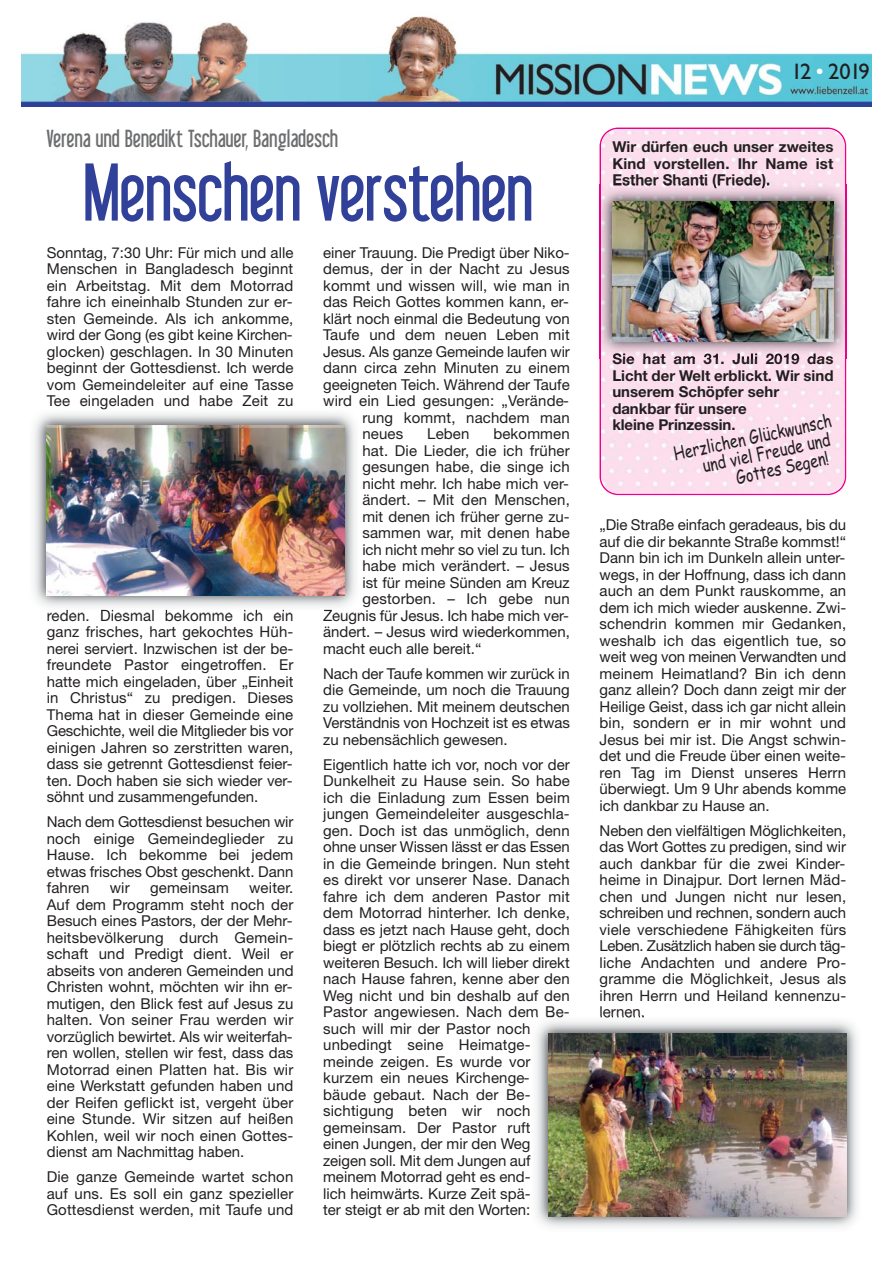
<style>
.page{position:relative;width:893px;height:1263px;background:#fff}
.page>*{position:absolute;margin:0;border:0;box-sizing:border-box;transform-origin:0 0}
.t1{font:79.5px "Libel Suit";letter-spacing:.005em;color:#31419a}
.t2{font:24px "Libel Suit";letter-spacing:.015em;color:#6d6e70}
.t3{font:22.5px "Gill Sans";letter-spacing:-.075em;color:#231f20}
.t4{font:18px "Comic Sans MS";color:#231f20;scale:.8 1}
.t5{font:15px/16.5px "Helvetica Neue";letter-spacing:.01em;color:#231f20;text-align:justify}
.t6{font:700 15px/16.5px "Helvetica Neue";color:#231f20;text-align:justify}
.t7{font:15px "Helvetica Neue";letter-spacing:-.01em;color:#231f20}
.s1{color:#fff}
</style>
<div class="page">
<img style="left:21px;top:16px;width:851px;height:90px">
<svg style="left:600px;top:128px;width:246px;height:367px;background:#fad9ea"></svg>
<img style="left:601px;top:477px;width:244px;height:17px">
<img style="left:601px;top:129px;width:244px;height:17px">
<img style="left:599px;top:184px;width:248px;height:174px">
<img style="left:613px;top:184px;width:131px;height:4px">
<img style="left:613px;top:353px;width:161px;height:5px">
<img style="left:612px;top:201px;width:221px;height:140px">
<img style="left:532px;top:1017px;width:325px;height:211px">
<img style="left:601px;top:1017px;width:43px;height:1px">
<img style="left:549px;top:1033px;width:297px;height:183px">
<img style="left:34px;top:409px;width:321px;height:203px">
<img style="left:48px;top:610px;width:142px;height:2px">
<img style="left:324px;top:610px;width:31px;height:2px">
<img style="left:47px;top:425px;width:297px;height:170px">
<h2 class="t2" style="left:47px;top:129px;width:293px">Verena und Benedikt Tschauer, Bangladesch</h2>
<h1 class="t1" style="left:84px;top:161px;width:451px">Menschen verstehen</h1>
<p class="t5" style="left:47px;top:245px;width:248px">Sonntag, 7:30 Uhr: Für mich und alle Menschen in Bangladesch beginnt ein Arbeitstag. Mit dem Motorrad fahre ich eineinhalb Stunden zur er&shy;sten Gemeinde. Als ich ankomme, wird der Gong (es gibt keine Kirchen&shy;glocken) geschlagen. In 30 Minuten beginnt der Gottesdienst. Ich werde vom Gemeindeleiter auf eine Tasse Tee eingeladen und habe Zeit zu</p>
<p class="t5" style="left:47px;top:608px;width:248px">reden. Diesmal bekomme ich ein ganz frisches, hart gekochtes Hüh&shy;nerei serviert. Inzwischen ist der be&shy;freundete Pastor eingetroffen. Er hatte mich eingeladen, über „Einheit in Christus“ zu predigen. Dieses Thema hat in dieser Gemeinde eine Geschichte, weil die Mitglieder bis vor einigen Jahren so zerstritten waren, dass sie getrennt Gottesdienst feier&shy;ten. Doch haben sie sich wieder ver&shy;söhnt und zusammengefunden.</p>
<p class="t5" style="left:47px;top:815px;width:248px">Nach dem Gottesdienst besuchen wir noch einige Gemeindeglieder zu Hause. Ich bekomme bei jedem etwas frisches Obst geschenkt. Dann fahren</p>
<p class="t5" style="left:47px;top:881px;width:248px;text-indent:202px">weiter.<br>Auf dem Programm steht noch der Besuch eines Pastors, der der Mehr&shy;heitsbevölkerung durch Gemein&shy;schaft und Predigt dient. Weil er abseits von anderen Gemeinden und Christen wohnt, möchten wir ihn er&shy;mutigen, den Blick fest auf Jesus zu halten. Von seiner Frau werden wir vorzüglich bewirtet. Als wir weiterfah&shy;ren wollen, stellen wir fest, dass das Motorrad einen Platten hat. Bis wir eine Werkstatt gefunden haben und der Reifen geflickt ist, vergeht über eine Stunde. Wir sitzen auf heißen Kohlen, weil wir noch einen Gottes&shy;dienst am Nachmittag haben.</p>
<p class="t5" style="left:47px;top:1170px;width:248px">Die ganze Gemeinde wartet schon auf uns. Es soll ein ganz spezieller Gottesdienst werden, mit Taufe und</p>
<p class="t5" style="left:110px;top:881px;width:22px">wir</p>
<p class="t5" style="left:150px;top:881px;width:80px">gemeinsam</p>
<p class="t5" style="left:323px;top:245px;width:248px">einer Trauung. Die Predigt über Niko-</p>
<p class="t5" style="left:323px;top:262px;width:248px">demus, der in der Nacht zu Jesus</p>
<p class="t5" style="left:323px;top:278px;width:248px">kommt und wissen will, wie man in</p>
<p class="t5" style="left:323px;top:295px;width:247px">das Reich Gottes kommen kann, er-</p>
<p class="t5" style="left:323px;top:311px;width:248px">klärt noch einmal die Bedeutung von</p>
<p class="t5" style="left:323px;top:328px;width:248px">Taufe und dem neuen Leben mit</p>
<p class="t7" style="left:323px;top:346px;width:248px">Jesus. Als ganze Gemeinde laufen wir</p>
<p class="t5" style="left:323px;top:361px;width:248px">dann circa zehn Minuten zu einem</p>
<p class="t5" style="left:323px;top:377px;width:248px">geeigneten Teich. Während der Taufe</p>
<p class="t5" style="left:323px;top:394px;width:247px">wird ein Lied gesungen: „Verände-</p>
<p class="t5" style="left:362px;top:410px;width:209px">rung kommt, nachdem man</p>
<p class="t5" style="left:362px;top:427px;width:42px">neues</p>
<p class="t5" style="left:427px;top:427px;width:44px">Leben</p>
<p class="t5" style="left:493px;top:427px;width:78px">bekommen</p>
<p class="t5" style="left:362px;top:443px;width:209px">hat. Die Lieder, die ich früher</p>
<p class="t5" style="left:362px;top:460px;width:209px">gesungen habe, die singe ich</p>
<p class="t5" style="left:362px;top:476px;width:208px">nicht mehr. Ich habe mich ver-</p>
<p class="t5" style="left:362px;top:493px;width:209px">ändert. – Mit den Menschen,</p>
<p class="t5" style="left:362px;top:509px;width:209px">mit denen ich früher gerne zu-</p>
<p class="t5" style="left:362px;top:526px;width:209px">sammen war, mit denen habe</p>
<p class="t7" style="left:362px;top:544px;width:209px">ich nicht mehr so viel zu tun. Ich</p>
<p class="t5" style="left:362px;top:559px;width:209px">habe mich verändert. – Jesus</p>
<p class="t5" style="left:362px;top:575px;width:209px">ist für meine Sünden am Kreuz</p>
<p class="t5" style="left:362px;top:592px;width:209px">gestorben. – Ich gebe nun</p>
<p class="t5" style="left:323px;top:608px;width:247px">Zeugnis für Jesus. Ich habe mich ver-</p>
<p class="t5" style="left:323px;top:625px;width:248px">ändert. – Jesus wird wiederkommen,</p>
<p class="t5" style="left:323px;top:641px;width:160px">macht euch alle bereit.“</p>
<p class="t5" style="left:323px;top:666px;width:248px">Nach der Taufe kommen wir zurück in die Gemeinde, um noch die Trauung zu vollziehen. Mit meinem deutschen Verständnis von Hochzeit ist es etwas zu nebensächlich gewesen.</p>
<p class="t5" style="left:323px;top:757px;width:248px;text-align:left">Eigentlich hatte ich vor, noch vor der<br>Dunkelheit zu Hause sein. So habe ich die Einladung zum Essen beim jungen Gemeindeleiter ausgeschla&shy;gen. Doch ist das unmöglich, denn ohne unser Wissen lässt er das Essen in die Gemeinde bringen. Nun steht es direkt vor unserer Nase. Danach fahre ich dem anderen Pastor mit dem Motorrad hinterher. Ich denke, dass es jetzt nach Hause geht, doch biegt er plötzlich rechts ab zu einem weiteren Besuch. Ich will lieber direkt nach Hause fahren, kenne aber den<br>Weg nicht und bin deshalb auf den<br>Pastor angewiesen. Nach dem Be&shy;such will mir der Pastor noch unbedingt seine Heimatge&shy;meinde zeigen. Es wurde vor kurzem ein neues Kirchenge&shy;bäude gebaut. Nach der Be&shy;sichtigung beten wir noch gemeinsam. Der Pastor ruft einen Jungen, der mir den Weg zeigen soll. Mit dem Jungen auf meinem Motorrad geht es end-<br>lich heimwärts. Kurze Zeit spä-<br>ter steigt er ab mit den Worten:</p>
<h3 class="t3" style="left:791px;top:64px;width:80px">12 <span class="s1">•</span> 2019</h3>
<p class="t6" style="left:612px;top:140px;width:223px">Wir dürfen euch unser zweites Kind vorstellen. Ihr Name ist Esther Shanti (Friede).</p>
<p class="t6" style="left:612px;top:352px;width:223px;text-align:left">Sie hat am 31. Juli 2019 das<br>Licht der Welt erblickt. Wir sind unserem Schöpfer sehr dankbar für unsere<br>kleine Prinzessin.</p>
<p class="t4" style="left:672px;top:446px;width:203px;rotate:-12deg">Herzlichen Glückwunsch</p>
<p class="t4" style="left:701px;top:458px;width:164px;rotate:-12deg">und viel Freude und</p>
<p class="t4" style="left:734px;top:470px;width:120px;rotate:-12deg">Gottes Segen!</p>
<p class="t5" style="left:600px;top:518px;width:248px">„Die Straße einfach geradeaus, bis du auf die dir bekannte Straße kommst!“ Dann bin ich im Dunkeln allein unter&shy;wegs, in der Hoffnung, dass ich dann auch an dem Punkt rauskomme, an dem ich mich wieder auskenne. Zwi&shy;schendrin kommen mir Gedanken, weshalb ich das eigentlich tue, so weit weg von meinen Verwandten und meinem Heimatland? Bin ich denn ganz allein? Doch dann zeigt mir der Heilige Geist, dass ich gar nicht allein bin, sondern er in mir wohnt und Jesus bei mir ist. Die Angst schwin&shy;det und die Freude über einen weite&shy;ren Tag im Dienst unseres Herrn überwiegt. Um 9 Uhr abends komme ich dankbar zu Hause an.</p>
<p class="t5" style="left:600px;top:824px;width:248px">Neben den vielfältigen Möglichkeiten, das Wort Gottes zu predigen, sind wir auch dankbar für die zwei Kinder&shy;heime in Dinajpur. Dort lernen Mäd&shy;chen und Jungen nicht nur lesen, schreiben und rechnen, sondern auch viele verschiedene Fähigkeiten fürs Leben. Zusätzlich haben sie durch täg&shy;liche Andachten und andere Pro&shy;gramme die Möglichkeit, Jesus als ihren Herrn und Heiland kennenzu&shy;lernen.</p>
</div>
